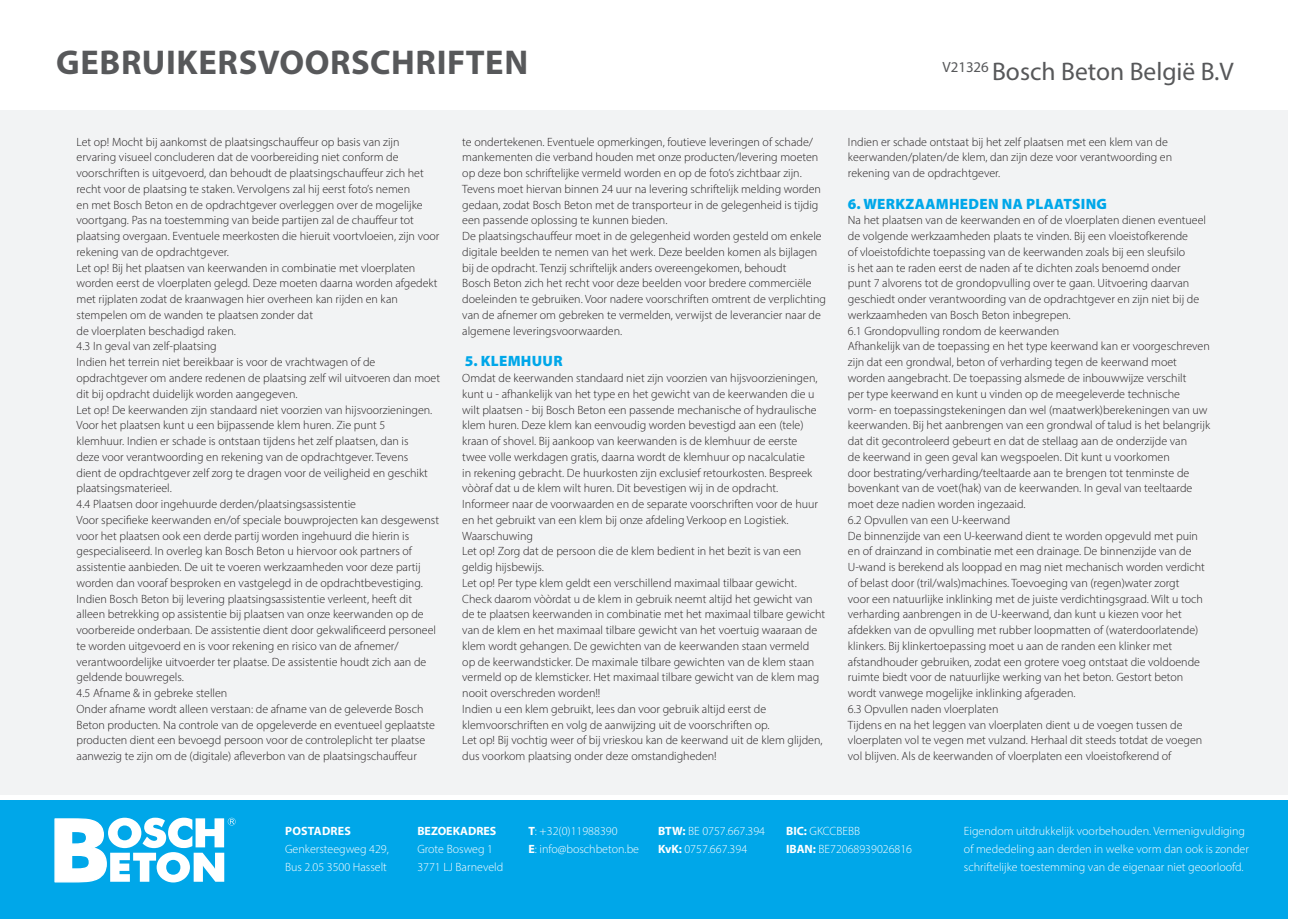
<style>
.page{position:relative;width:1289px;height:919px;background:#fff}
.page>*{position:absolute;margin:0;border:0;box-sizing:border-box;transform-origin:0 0}
.t1{font:700 34.5px "Myriad Pro";letter-spacing:.02em;color:#57585a}
.t2{font:25.5px "Myriad Pro";color:#57585a}
.t3{font:900 15px "Myriad Pro";letter-spacing:.02em;color:#00a7e9}
.t4{font:300 12px/15.8px "Myriad Pro";color:#231f20}
.t5{font:300 12px/18px "Myriad Pro";color:#fff}
.t6{font:700 12px "Myriad Pro";color:#fff}
.t7{font:700 12px "Myriad Pro";letter-spacing:.02em;color:#fff}
.s1{font-weight:700}
</style>
<div class="page">
<div style="left:0;top:800px;width:1287px;height:118px;background:#00a7e9"></div>
<svg style="left:54px;top:817px;width:182px;height:65px"></svg>
<div style="left:0;top:111px;width:1287px;height:683px;background:#f2f3f4"></div>
<h1 class="t1" style="left:56px;top:42px;width:473px">GEBRUIKERSVOORSCHRIFTEN</h1>
<h2 class="t2" style="left:942px;top:62px;width:293px"><sup>V21326</sup> Bosch Beton België B.V</h2>
<p class="t4" style="left:77px;top:134px;width:365px">Let op! Mocht bij aankomst de plaatsingschauffeur op basis van zijn ervaring visueel concluderen dat de voorbereiding niet conform de voorschriften is uitgevoerd, dan behoudt de plaatsingschauffeur zich het recht voor de plaatsing te staken. Vervolgens zal hij eerst foto’s nemen<br>en met Bosch Beton en de opdrachtgever overleggen over de mogelijke voortgang. Pas na toestemming van beide partijen zal de chauffeur tot plaatsing overgaan. Eventuele meerkosten die hieruit voortvloeien, zijn voor rekening van de opdrachtgever.<br>Let op! Bij het plaatsen van keerwanden in combinatie met vloerplaten worden eerst de vloerplaten gelegd. Deze moeten daarna worden afgedekt met rijplaten zodat de kraanwagen hier overheen kan rijden en kan stempelen om de wanden te plaatsen zonder dat<br>de vloerplaten beschadigd raken.<br>4.3 In geval van zelf-plaatsing<br>Indien het terrein niet bereikbaar is voor de vrachtwagen of de opdrachtgever om andere redenen de plaatsing zelf wil uitvoeren dan moet dit bij opdracht duidelijk worden aangegeven.<br>Let op! De keerwanden zijn standaard niet voorzien van hijsvoorzieningen.<br>Voor het plaatsen kunt u een bijpassende klem huren. Zie punt 5<br>klemhuur. Indien er schade is ontstaan tijdens het zelf plaatsen, dan is<br>deze voor verantwoording en rekening van de opdrachtgever. Tevens<br>dient de opdrachtgever zelf zorg te dragen voor de veiligheid en geschikt plaatsingsmaterieel.<br>4.4 Plaatsen door ingehuurde derden/plaatsingsassistentie<br>Voor specifieke keerwanden en/of speciale bouwprojecten kan desgewenst voor het plaatsen ook een derde partij worden ingehuurd die hierin is gespecialiseerd. In overleg kan Bosch Beton u hiervoor ook partners of assistentie aanbieden. De uit te voeren werkzaamheden voor deze partij worden dan vooraf besproken en vastgelegd in de opdrachtbevestiging.<br>Indien Bosch Beton bij levering plaatsingsassistentie verleent, heeft dit alleen betrekking op assistentie bij plaatsen van onze keerwanden op de voorbereide onderbaan. De assistentie dient door gekwalificeerd personeel te worden uitgevoerd en is voor rekening en risico van de afnemer/ verantwoordelijke uitvoerder ter plaatse. De assistentie houdt zich aan de geldende bouwregels.<br>4.5 Afname &amp; in gebreke stellen<br>Onder afname wordt alleen verstaan: de afname van de geleverde Bosch Beton producten. Na controle van de opgeleverde en eventueel geplaatste producten dient een bevoegd persoon voor de controleplicht ter plaatse aanwezig te zijn om de (digitale) afleverbon van de plaatsingschauffeur</p>
<p class="t4" style="left:462px;top:134px;width:365px">te ondertekenen. Eventuele opmerkingen, foutieve leveringen of schade/ mankementen die verband houden met onze producten/levering moeten op deze bon schriftelijke vermeld worden en op de foto’s zichtbaar zijn.<br>Tevens moet hiervan binnen 24 uur na levering schriftelijk melding worden gedaan, zodat Bosch Beton met de transporteur in de gelegenheid is tijdig een passende oplossing te kunnen bieden.<br>De plaatsingschauffeur moet in de gelegenheid worden gesteld om enkele digitale beelden te nemen van het werk. Deze beelden komen als bijlagen bij de opdracht. Tenzij schriftelijk anders overeengekomen, behoudt<br>Bosch Beton zich het recht voor deze beelden voor bredere commerciële doeleinden te gebruiken. Voor nadere voorschriften omtrent de verplichting van de afnemer om gebreken te vermelden, verwijst de leverancier naar de algemene leveringsvoorwaarden.</p>
<p class="t3" style="left:465px;top:352px;width:99px">5. KLEMHUUR</p>
<p class="t4" style="left:462px;top:370px;width:364px">Omdat de keerwanden standaard niet zijn voorzien van hijsvoorzieningen, kunt u - afhankelijk van het type en het gewicht van de keerwanden die u wilt plaatsen - bij Bosch Beton een passende mechanische of hydraulische klem huren. Deze klem kan eenvoudig worden bevestigd aan een (tele) kraan of shovel. Bij aankoop van keerwanden is de klemhuur de eerste<br>twee volle werkdagen gratis, daarna wordt de klemhuur op nacalculatie<br>in rekening gebracht. De huurkosten zijn exclusief retourkosten. Bespreek vòòraf dat u de klem wilt huren. Dit bevestigen wij in de opdracht.<br>Informeer naar de voorwaarden en de separate voorschriften voor de huur en het gebruikt van een klem bij onze afdeling Verkoop en Logistiek.<br>Waarschuwing<br>Let op! Zorg dat de persoon die de klem bedient in het bezit is van een geldig hijsbewijs.<br>Let op! Per type klem geldt een verschillend maximaal tilbaar gewicht.<br>Check daarom vòòrdat u de klem in gebruik neemt altijd het gewicht van de te plaatsen keerwanden in combinatie met het maximaal tilbare gewicht van de klem en het maximaal tilbare gewicht van het voertuig waaraan de klem wordt gehangen. De gewichten van de keerwanden staan vermeld op de keerwandsticker. De maximale tilbare gewichten van de klem staan vermeld op de klemsticker. Het maximaal tilbare gewicht van de klem mag nooit overschreden worden!!<br>Indien u een klem gebruikt, lees dan voor gebruik altijd eerst de klemvoorschriften en volg de aanwijzing uit de voorschriften op.<br>Let op! Bij vochtig weer of bij vrieskou kan de keerwand uit de klem glijden, dus voorkom plaatsing onder deze omstandigheden!</p>
<p class="t4" style="left:848px;top:134px;width:326px">Indien er schade ontstaat bij het zelf plaatsen met een klem van de keerwanden/platen/de klem, dan zijn deze voor verantwoording en rekening van de opdrachtgever.</p>
<p class="t3" style="left:848px;top:195px;width:260px">6. WERKZAAMHEDEN NA PLAATSING</p>
<p class="t4" style="left:848px;top:213px;width:363px">Na het plaatsen van de keerwanden en of de vloerplaten dienen eventueel de volgende werkzaamheden plaats te vinden. Bij een vloeistofkerende<br>of vloeistofdichte toepassing van de keerwanden zoals bij een sleufsilo<br>is het aan te raden eerst de naden af te dichten zoals benoemd onder<br>punt 7 alvorens tot de grondopvulling over te gaan. Uitvoering daarvan geschiedt onder verantwoording van de opdrachtgever en zijn niet bij de werkzaamheden van Bosch Beton inbegrepen.<br>6.1 Grondopvulling rondom de keerwanden<br>Afhankelijk van de toepassing en het type keerwand kan er voorgeschreven zijn dat een grondwal, beton of verharding tegen de keerwand moet worden aangebracht. De toepassing alsmede de inbouwwijze verschilt<br>per type keerwand en kunt u vinden op de meegeleverde technische vorm- en toepassingstekeningen dan wel (maatwerk)berekeningen van uw keerwanden. Bij het aanbrengen van een grondwal of talud is het belangrijk dat dit gecontroleerd gebeurt en dat de stellaag aan de onderzijde van<br>de keerwand in geen geval kan wegspoelen. Dit kunt u voorkomen<br>door bestrating/verharding/teeltaarde aan te brengen tot tenminste de bovenkant van de voet(hak) van de keerwanden. In geval van teeltaarde moet deze nadien worden ingezaaid.<br>6.2 Opvullen van een U-keerwand<br>De binnenzijde van een U-keerwand dient te worden opgevuld met puin en of drainzand in combinatie met een drainage. De binnenzijde van de U-wand is berekend als looppad en mag niet mechanisch worden verdicht of belast door (tril/wals)machines. Toevoeging van (regen)water zorgt<br>voor een natuurlijke inklinking met de juiste verdichtingsgraad. Wilt u toch verharding aanbrengen in de U-keerwand, dan kunt u kiezen voor het afdekken van de opvulling met rubber loopmatten of (waterdoorlatende) klinkers. Bij klinkertoepassing moet u aan de randen een klinker met afstandhouder gebruiken, zodat een grotere voeg ontstaat die voldoende ruimte biedt voor de natuurlijke werking van het beton. Gestort beton wordt vanwege mogelijke inklinking afgeraden.<br>6.3 Opvullen naden vloerplaten<br>Tijdens en na het leggen van vloerplaten dient u de voegen tussen de vloerplaten vol te vegen met vulzand. Herhaal dit steeds totdat de voegen vol blijven. Als de keerwanden of vloerplaten een vloeistofkerend of</p>
<p class="t7" style="left:285px;top:824px;width:67px">POSTADRES</p>
<p class="t5" style="left:285px;top:840px;width:105px">Genkersteegweg 429,<br>Bus 2.05 3500 Hasselt</p>
<p class="t6" style="left:417px;top:824px;width:81px">BEZOEKADRES</p>
<p class="t5" style="left:417px;top:840px;width:87px">Grote Bosweg 1<br>3771 LJ Barneveld</p>
<p class="t5" style="left:528px;top:822px;width:112px"><span class="s1">T</span>: +32(0)11988390<br><span class="s1">E</span>: info@boschbeton.be</p>
<p class="t5" style="left:658px;top:822px;width:108px"><span class="s1">BTW:</span> BE 0757.667.394<br><span class="s1">KvK:</span> 0757.667.394</p>
<p class="t5" style="left:786px;top:821px;width:127px"><span class="s1">BIC:</span> GKCCBEBB<br><span class="s1">IBAN:</span> BE72068939026816</p>
<p class="t5" style="left:963px;top:822px;width:286px">Eigendom uitdrukkelijk voorbehouden. Vermenigvuldiging of mededeling aan derden in welke vorm dan ook is zonder schriftelijke toestemming van de eigenaar niet geoorloofd.</p>
</div>
